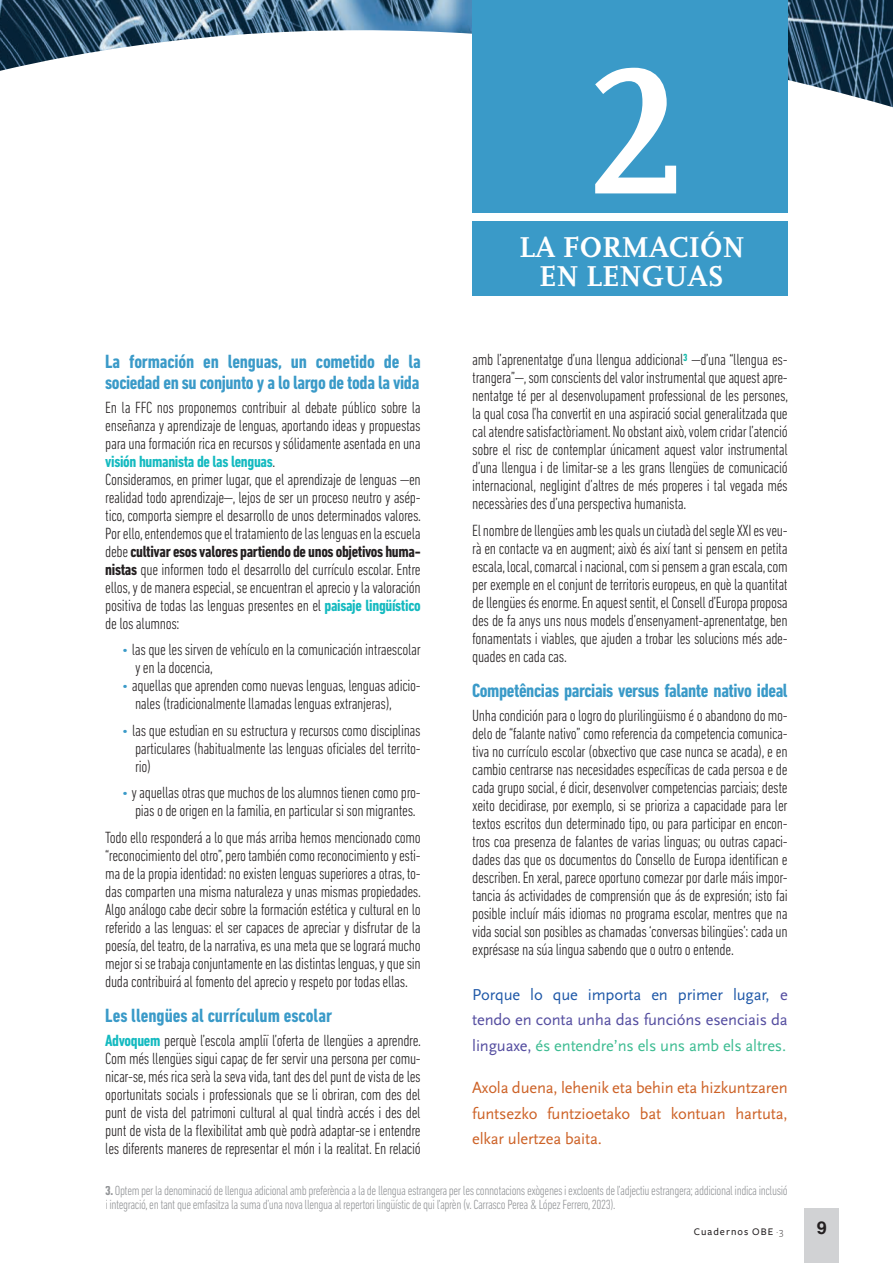
<style>
.page{position:relative;width:893px;height:1263px;background:#fff}
.page>*{position:absolute;margin:0;border:0;box-sizing:border-box;transform-origin:0 0}
.t1{font:700 189px "Scala Caps";color:#fff}
.t2{font:700 30px/28.5px "Scala";color:#fff;text-align:center}
.t3{font:700 condensed 19.5px/21px "DIN Next LT Pro";letter-spacing:-.02em;color:#3a9ac8}
.t4{font:700 condensed 19.5px "DIN Next LT Pro";color:#3a9ac8}
.t5{font:700 18px "Helvetica";color:#231f20}
.t6{font:300 condensed 16.5px/18px "DIN Next LT Pro";letter-spacing:-.02em;color:#231f20;text-align:justify}
.t7{font:16.5px/25.5px "Scala Sans";letter-spacing:-.01em;color:#544da0;text-align:justify}
.t8{font:16.5px/25.5px "Scala Sans";letter-spacing:-.01em;color:#cd6227;text-align:justify}
.t9{font:300 condensed 13.5px/13.5px "DIN Next LT Pro";letter-spacing:-.03em;color:#939598}
.t10{font:500 10.5px "Freight Sans";letter-spacing:.1em;color:#231f20}
.s1{font-weight:700;color:#14bac0}
.s2{font-weight:700}
.s3{font-family:"Scala Sans";font-weight:900;font-stretch:normal;font-size:19.5px;color:#3a9ac8}
.s4{color:#2059a8}
.s5{color:#3dbc92}
.s6{font-weight:300}
</style>
<div class="page">
<div style="left:805px;top:1209px;width:34px;height:54px;background:#d1d2d4"></div>
<img style="left:0;top:0;width:893px;height:107px">
<div style="left:472px;top:0;width:315px;height:296px;background:#3a9ac8"></div>
<div style="left:472px;top:213px;width:315px;height:7px;background:#fff"></div>
<h1 class="t1" style="left:586px;top:25px;width:96px">2</h1>
<p class="t3" style="left:105px;top:350px;width:317px">La formación en lenguas, un cometido de la sociedad en su conjunto y a lo largo de toda la vida</p>
<p class="t6" style="left:105px;top:398px;width:317px;text-align:left">En la FFC nos proponemos contribuir al debate público sobre la enseñanza y aprendizaje de lenguas, aportando ideas y propuestas para una formación rica en recursos y sólidamente asentada en una <span class="s1">visión humanista de las lenguas</span>.<br>Consideramos, en primer lugar, que el aprendizaje de lenguas —en realidad todo aprendizaje—, lejos de ser un proceso neutro y asép&shy;tico, comporta siempre el desarrollo de unos determinados valores.<br>Por ello, entendemos que el tratamiento de las lenguas en la escuela debe <span class="s2">cultivar esos valores partiendo de unos objetivos huma&shy;nistas</span> que informen todo el desarrollo del currículo escolar. Entre ellos, y de manera especial, se encuentran el aprecio y la valoración positiva de todas las lenguas presentes en el <span class="s1">paisaje lingüístico </span>de los alumnos:</p>
<p class="t6" style="left:122px;top:640px;width:300px"><span class="s3">·</span> las que les sirven de vehículo en la comunicación intraescolar</p>
<p class="t6" style="left:135px;top:658px;width:79px">y en la docencia,</p>
<p class="t6" style="left:122px;top:676px;width:300px"><span class="s3">·</span> aquellas que aprenden como nuevas lenguas, lenguas adicio-</p>
<p class="t6" style="left:135px;top:694px;width:258px">nales (tradicionalmente llamadas lenguas extranjeras),</p>
<p class="t6" style="left:135px;top:721px;width:287px;text-indent:-13px"><span class="s3">·</span> las que estudian en su estructura y recursos como disciplinas particulares (habitualmente las lenguas oficiales del territo&shy;rio)</p>
<p class="t6" style="left:122px;top:783px;width:300px;text-align:center"><span class="s3">·</span> y aquellas otras que muchos de los alumnos tienen como pro&shy;pias o de origen en la familia, en particular si son migrantes.</p>
<p class="t6" style="left:105px;top:828px;width:317px">Todo ello responderá a lo que más arriba hemos mencionado como “reconocimiento del otro”, pero también como reconocimiento y esti&shy;ma de la propia identidad: no existen lenguas superiores a otras, to&shy;das comparten una misma naturaleza y unas mismas propiedades.<br>Algo análogo cabe decir sobre la formación estética y cultural en lo referido a las lenguas: el ser capaces de apreciar y disfrutar de la poesía, del teatro, de la narrativa, es una meta que se logrará mucho mejor si se trabaja conjuntamente en las distintas lenguas, y que sin duda contribuirá al fomento del aprecio y respeto por todas ellas.</p>
<p class="t4" style="left:105px;top:1004px;width:228px">Les llengües al currículum escolar</p>
<p class="t6" style="left:105px;top:1031px;width:317px"><span class="s1">Advoquem</span> perquè l’escola ampliï l’oferta de llengües a aprendre.<br>Com més llengües sigui capaç de fer servir una persona per comu&shy;nicar-se, més rica serà la seva vida, tant des del punt de vista de les oportunitats socials i professionals que se li obriran, com des del punt de vista del patrimoni cultural al qual tindrà accés i des del punt de vista de la flexibilitat amb què podrà adaptar-se i entendre les diferents maneres de representar el món i la realitat. En relació</p>
<h2 class="t2" style="left:519px;top:234px;width:227px">LA FORMACIÓN<br>EN LENGUAS</h2>
<p class="t6" style="left:472px;top:351px;width:317px">amb l’aprenentatge d’una llengua addicional<sup>3</sup> —d’una “llengua es&shy;trangera”—, som conscients del valor instrumental que aquest apre&shy;nentatge té per al desenvolupament professional de les persones, la qual cosa l’ha convertit en una aspiració social generalitzada que cal atendre satisfactòriament. No obstant això, volem cridar l’atenció sobre el risc de contemplar únicament aquest valor instrumental d’una llengua i de limitar-se a les grans llengües de comunicació internacional, negligint d’altres de més properes i tal vegada més necessàries des d’una perspectiva humanista.</p>
<p class="t6" style="left:472px;top:521px;width:317px">El nombre de llengües amb les quals un ciutadà del segle XXI es veu&shy;rà en contacte va en augment; això és així tant si pensem en petita escala, local, comarcal i nacional, com si pensem a gran escala, com per exemple en el conjunt de territoris europeus, en què la quantitat de llengües és enorme. En aquest sentit, el Consell d’Europa proposa des de fa anys uns nous models d’ensenyament-aprenentatge, ben fonamentats i viables, que ajuden a trobar les solucions més ade&shy;quades en cada cas.</p>
<p class="t3" style="left:472px;top:680px;width:317px">Competências parciais versus falante nativo ideal</p>
<p class="t6" style="left:472px;top:707px;width:317px">Unha condición para o logro do plurilingüismo é o abandono do mo&shy;delo de “falante nativo” como referencia da competencia comunica&shy;tiva no currículo escolar (obxectivo que case nunca se acada), e en cambio centrarse nas necesidades específicas de cada persoa e de cada grupo social, é dicir, desenvolver competencias parciais; deste xeito decidirase, por exemplo, si se prioriza a capacidade para ler textos escritos dun determinado tipo, ou para participar en encon&shy;tros coa presenza de falantes de varias linguas; ou outras capaci&shy;dades das que os documentos do Consello de Europa identifican e describen. En xeral, parece oportuno comezar por darle máis impor&shy;tancia ás actividades de comprensión que ás de expresión; isto fai posible incluír máis idiomas no programa escolar, mentres que na vida social son posibles as chamadas ‘conversas bilingües’: cada un exprésase na súa lingua sabendo que o outro o entende.</p>
<p class="t7" style="left:472px;top:982px;width:317px"><span class="s4">Porque lo que importa en primer lugar,</span> e tendo en conta unha das funcións esenciais da linguaxe, <span class="s5">és entendre’ns els uns amb els altres.</span></p>
<p class="t8" style="left:472px;top:1075px;width:317px">Axola duena, lehenik eta behin eta hizkuntzaren funtsezko funtzioetako bat kontuan hartuta, elkar ulertzea baita.</p>
<p class="t9" style="left:105px;top:1184px;width:684px"><span class="s2">3.</span> Optem per la denominació de llengua adicional amb preferència a la de llengua estrangera per les connotacions exògenes i excloents de l’adjectiu estrangera; addicional indica inclusió i integració, en tant que emfasitza la suma d’una nova llengua al repertori lingüístic de qui l’aprèn (v. Carrasco Perea &amp; López Ferrero, 2023).</p>
<p class="t10" style="left:694px;top:1226px;width:91px">Cuadernos OBE <span class="s6">·3</span></p>
<p class="t5" style="left:817px;top:1217px;width:12px">9</p>
</div>
